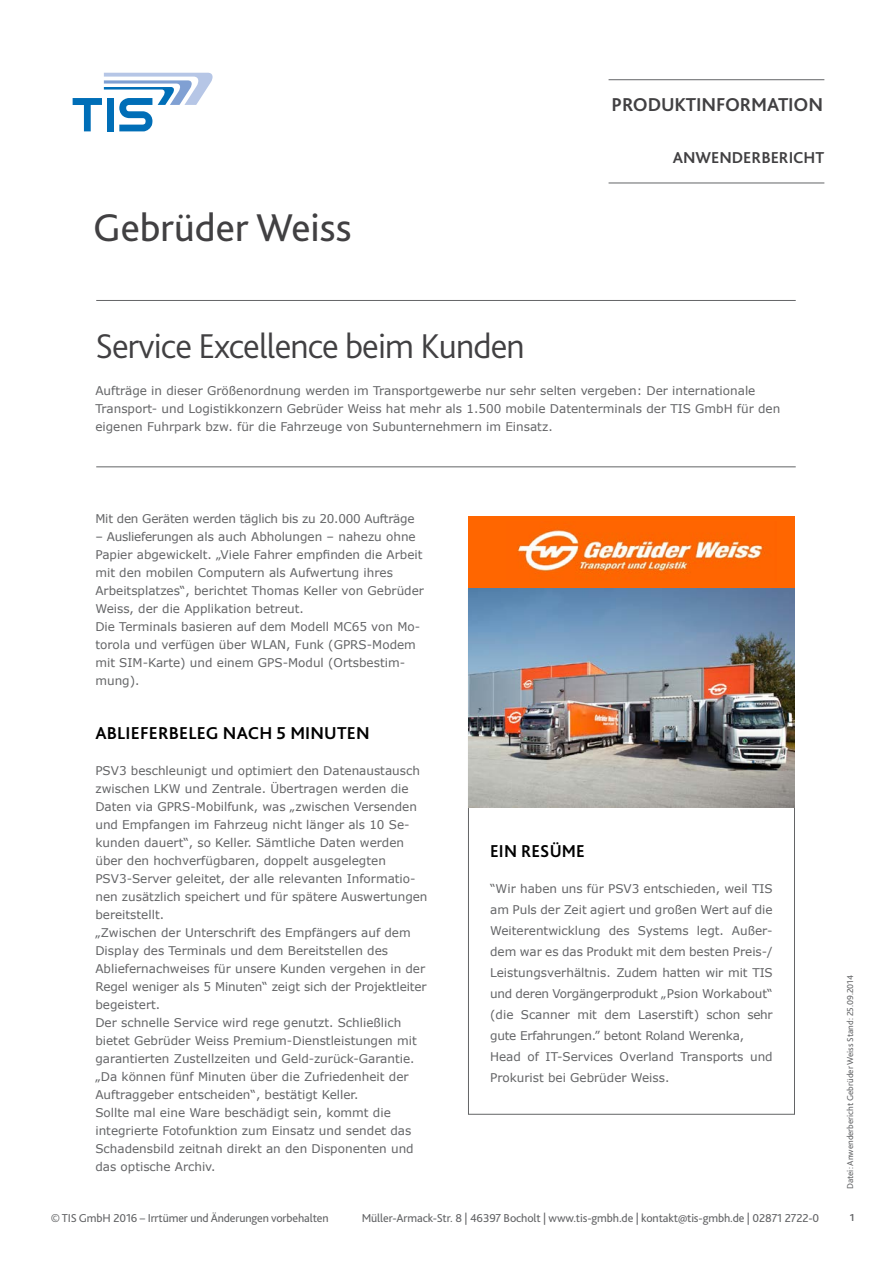
<style>
.page{position:relative;width:893px;height:1263px;background:#fff}
.page>*{position:absolute;margin:0;border:0;box-sizing:border-box;transform-origin:0 0}
.t1{font:40.5px "Bliss 2";color:#414042}
.t2{font:300 36px "Bliss 2";letter-spacing:-.025em;color:#414042}
.t3{font:700 19.5px "Bliss 2";letter-spacing:-.01em;color:#414042}
.t4{font:700 18px "Bliss 2";letter-spacing:.01em;color:#000}
.t5{font:700 18px "Bliss 2";letter-spacing:.01em;color:#000;scale:.96 1}
.t6{font:700 16.5px "Bliss 2";color:#414042}
.t7{font:12px/18px "Verdana";color:#636466}
.t8{font:12px "Bliss 2";letter-spacing:-.01em;color:#636466}
.t9{font:12px "Verdana";letter-spacing:-.02em;color:#636466}
.t10{font:700 10.5px "Bliss 2";color:#636466}
.t11{font:9px "Bliss 2";color:#636466}
</style>
<div class="page">
<svg style="left:73px;top:73px;width:140px;height:58px"></svg>
<hr style="left:609px;top:79px;width:215px;height:1px;background:#636466">
<hr style="left:609px;top:183px;width:215px;height:1px;background:#636466">
<hr style="left:96px;top:300px;width:700px;height:1px;background:#636466">
<hr style="left:96px;top:466px;width:700px;height:1px;background:#636466">
<img style="left:468px;top:588px;width:327px;height:219px">
<div style="left:468px;top:516px;width:327px;height:72px;background:#f60"></div>
<img style="left:517px;top:529px;width:248px;height:49px">
<h3 class="t3" style="left:612px;top:92px;width:213px">PRODUKTINFORMATION</h3>
<h1 class="t1" style="left:93px;top:203px;width:260px">Gebrüder Weiss</h1>
<h3 class="t6" style="left:673px;top:147px;width:153px">ANWENDERBERICHT</h3>
<h2 class="t2" style="left:95px;top:324px;width:431px">Service Excellence beim Kunden</h2>
<p class="t7" style="left:95px;top:381px;width:686px">Aufträge in dieser Größenordnung werden im Transportgewerbe nur sehr selten vergeben: Der internationale<br>Transport- und Logistikkonzern Gebrüder Weiss hat mehr als 1.500 mobile Datenterminals der TIS GmbH für den eigenen Fuhrpark bzw. für die Fahrzeuge von Subunternehmern im Einsatz.</p>
<p class="t9" style="left:95px;top:510px;width:321px">Mit den Geräten werden täglich bis zu 20.000 Aufträge</p>
<p class="t7" style="left:95px;top:527px;width:330px">– Auslieferungen als auch Abholungen – nahezu ohne Papier abgewickelt. „Viele Fahrer empfinden die Arbeit mit den mobilen Computern als Aufwertung ihres Arbeitsplatzes“, berichtet Thomas Keller von Gebrüder Weiss, der die Applikation betreut.<br>Die Terminals basieren auf dem Modell MC65 von Mo&shy;torola und verfügen über WLAN, Funk (GPRS-Modem mit SIM-Karte) und einem GPS-Modul (Ortsbestim&shy;mung).</p>
<h3 class="t4" style="left:95px;top:721px;width:276px">ABLIEFERBELEG NACH 5 MINUTEN</h3>
<p class="t7" style="left:95px;top:761px;width:334px">PSV3 beschleunigt und optimiert den Datenaustausch zwischen LKW und Zentrale. Übertragen werden die Daten via GPRS-Mobilfunk, was „zwischen Versenden und Empfangen im Fahrzeug nicht länger als 10 Se&shy;kunden dauert“, so Keller. Sämtliche Daten werden über den hochverfügbaren, doppelt ausgelegten PSV3-Server geleitet, der alle relevanten Informatio&shy;nen zusätzlich speichert und für spätere Auswertungen bereitstellt.<br>„Zwischen der Unterschrift des Empfängers auf dem Display des Terminals und dem Bereitstellen des Abliefernachweises für unsere Kunden vergehen in der Regel weniger als 5 Minuten“ zeigt sich der Projektleiter begeistert.<br>Der schnelle Service wird rege genutzt. Schließlich bietet Gebrüder Weiss Premium-Dienstleistungen mit garantierten Zustellzeiten und Geld-zurück-Garantie. „Da können fünf Minuten über die Zufriedenheit der Auftraggeber entscheiden“, bestätigt Keller.<br>Sollte mal eine Ware beschädigt sein, kommt die integrierte Fotofunktion zum Einsatz und sendet das Schadensbild zeitnah direkt an den Disponenten und das optische Archiv.</p>
<h3 class="t5" style="left:490px;top:839px;width:100px">EIN RESÜME</h3>
<p class="t7" style="left:490px;top:877px;width:284px;line-height:21px">“Wir haben uns für PSV3 entschieden, weil TIS am Puls der Zeit agiert und großen Wert auf die Weiterentwicklung des Systems legt. Außer&shy;dem war es das Produkt mit dem besten Preis-/ Leistungsverhältnis. Zudem hatten wir mit TIS und deren Vorgängerprodukt „Psion Workabout“ (die Scanner mit dem Laserstift) schon sehr gute Erfahrungen.” betont Roland Werenka, Head of IT-Services Overland Transports und Prokurist bei Gebrüder Weiss.</p>
<p class="t11" style="left:844px;top:1189px;width:216px;rotate:-90deg">Datei: Anwenderbericht Gebrüder Weiss Stand: 25.09.2014</p>
<p class="t8" style="left:51px;top:1210px;width:279px">© TIS GmbH 2016 – Irrtümer und Änderungen vorbehalten</p>
<p class="t8" style="left:362px;top:1210px;width:459px">Müller-Armack-Str. 8 | 46397 Bocholt | www.tis-gmbh.de | kontakt@tis-gmbh.de | 02871 2722-0</p>
<p class="t10" style="left:850px;top:1211px;width:6px">1</p>
</div>
